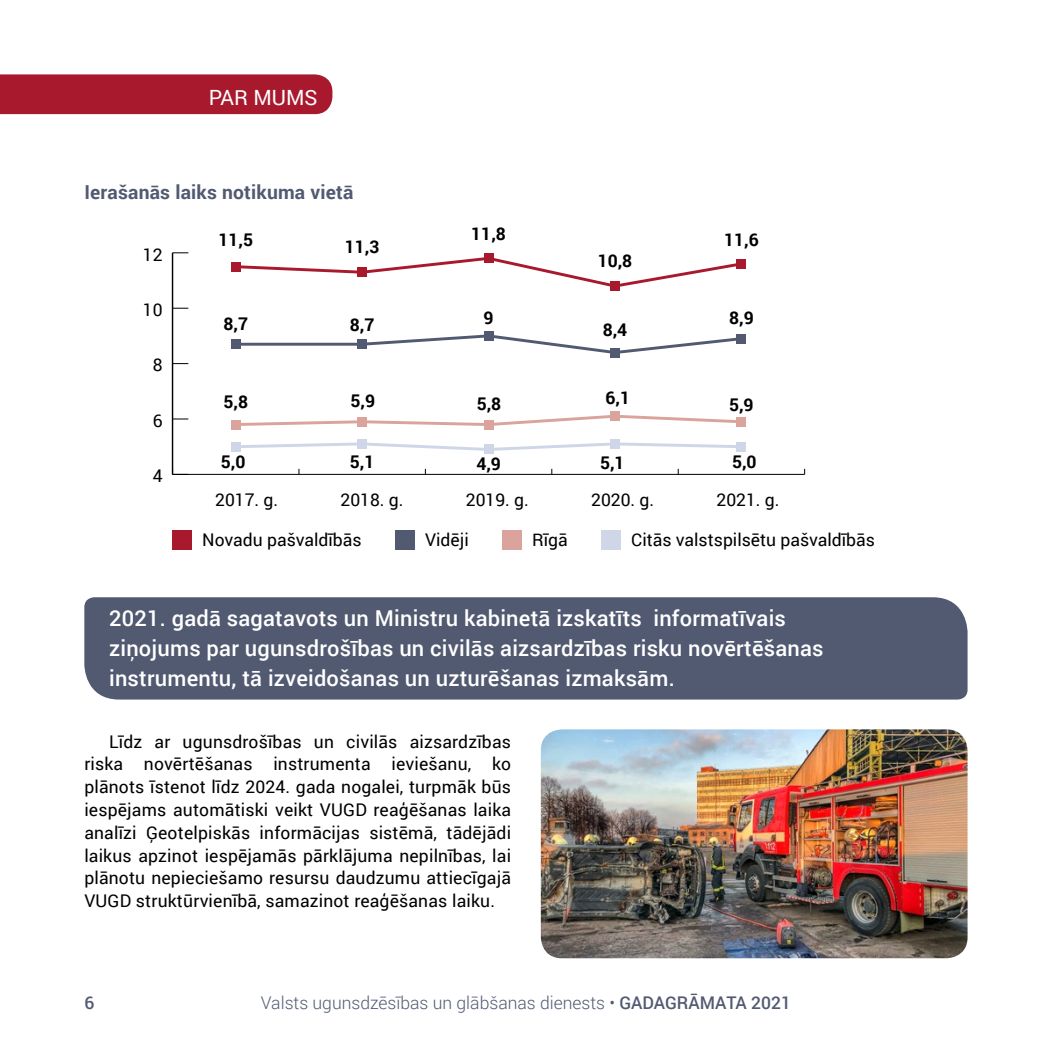
<style>
.page{position:relative;width:1042px;height:1042px;background:#fff}
.page>*{position:absolute;margin:0;border:0;box-sizing:border-box;transform-origin:0 0}
.t1{font:500 21.88px/29.8px "Roboto";letter-spacing:.01em;color:#fff}
.t2{font:21px "Roboto";color:#fff}
.t3{font:700 19.25px "Roboto";letter-spacing:.01em;color:#525a72}
.t4{font:17.5px/22.8px "Roboto";color:#000;text-align:justify}
.t5{font:700 17.5px "Roboto";color:#000}
.t6{font:300 17.5px "Roboto";color:#525a72}
.t7{font:500 17.5px "Roboto";color:#525a72}
.s1{font-weight:500}
</style>
<div class="page">
<div style="left:0;top:74px;width:332px;height:40px;background:#a8192d"></div>
<div style="left:84px;top:597px;width:883px;height:102px;background:#525a72"></div>
<hr style="left:172px;top:474px;width:632px;height:1px;background:#000">
<hr style="left:172px;top:253px;width:1px;height:221px;background:#000">
<svg style="left:172px;top:469px;width:16px;height:6px"></svg>
<svg style="left:173px;top:418px;width:15px;height:1px"></svg>
<svg style="left:173px;top:363px;width:15px;height:1px"></svg>
<svg style="left:173px;top:308px;width:15px;height:1px"></svg>
<svg style="left:172px;top:252px;width:16px;height:1px"></svg>
<svg style="left:241px;top:255px;width:495px;height:32px"></svg>
<svg style="left:241px;top:442px;width:495px;height:10px"></svg>
<svg style="left:241px;top:415px;width:495px;height:13px"></svg>
<hr style="left:236px;top:343px;width:126px;height:3px;background:#525a72">
<svg style="left:367px;top:333px;width:369px;height:21px"></svg>
<div style="left:231px;top:262px;width:10px;height:10px;background:#a8192d"></div>
<div style="left:357px;top:267px;width:10px;height:10px;background:#a8192d"></div>
<div style="left:484px;top:253px;width:9px;height:10px;background:#a8192d"></div>
<div style="left:610px;top:281px;width:10px;height:10px;background:#a8192d"></div>
<div style="left:736px;top:259px;width:10px;height:10px;background:#a8192d"></div>
<div style="left:231px;top:442px;width:10px;height:10px;background:#cfd6e8"></div>
<div style="left:357px;top:439px;width:10px;height:10px;background:#cfd6e8"></div>
<div style="left:484px;top:444px;width:9px;height:10px;background:#cfd6e8"></div>
<div style="left:610px;top:439px;width:10px;height:10px;background:#cfd6e8"></div>
<div style="left:736px;top:442px;width:10px;height:10px;background:#cfd6e8"></div>
<div style="left:231px;top:419px;width:10px;height:10px;background:#daa39c"></div>
<div style="left:357px;top:417px;width:10px;height:10px;background:#daa39c"></div>
<div style="left:484px;top:419px;width:9px;height:10px;background:#daa39c"></div>
<div style="left:610px;top:411px;width:10px;height:10px;background:#daa39c"></div>
<div style="left:736px;top:417px;width:10px;height:10px;background:#daa39c"></div>
<div style="left:231px;top:339px;width:10px;height:10px;background:#525a72"></div>
<div style="left:357px;top:339px;width:10px;height:10px;background:#525a72"></div>
<div style="left:484px;top:331px;width:9px;height:10px;background:#525a72"></div>
<div style="left:610px;top:347px;width:10px;height:10px;background:#525a72"></div>
<div style="left:736px;top:334px;width:10px;height:10px;background:#525a72"></div>
<div style="left:502px;top:530px;width:20px;height:20px;background:#daa39c"></div>
<div style="left:601px;top:530px;width:20px;height:20px;background:#cfd6e8"></div>
<div style="left:172px;top:530px;width:20px;height:20px;background:#a8192d"></div>
<div style="left:395px;top:530px;width:20px;height:20px;background:#525a72"></div>
<img style="left:541px;top:729px;width:426px;height:229px">
<p class="t2" style="left:209px;top:83px;width:110px">PAR MUMS</p>
<p class="t3" style="left:84px;top:178px;width:271px">Ierašanās laiks notikuma vietā</p>
<p class="t4" style="left:143px;top:242px;width:21px">12</p>
<p class="t4" style="left:143px;top:298px;width:21px">10</p>
<p class="t4" style="left:153px;top:353px;width:11px">8</p>
<p class="t5" style="left:218px;top:228px;width:36px">11,5</p>
<p class="t5" style="left:223px;top:312px;width:26px">8,7</p>
<p class="t5" style="left:345px;top:235px;width:36px">11,3</p>
<p class="t5" style="left:350px;top:312px;width:26px">8,7</p>
<p class="t5" style="left:471px;top:222px;width:36px">11,8</p>
<p class="t5" style="left:483px;top:305px;width:12px">9</p>
<p class="t5" style="left:598px;top:249px;width:36px">10,8</p>
<p class="t5" style="left:603px;top:317px;width:26px">8,4</p>
<p class="t5" style="left:724px;top:228px;width:36px">11,6</p>
<p class="t5" style="left:729px;top:305px;width:26px">8,9</p>
<p class="t4" style="left:153px;top:408px;width:11px">6</p>
<p class="t4" style="left:153px;top:464px;width:11px">4</p>
<p class="t5" style="left:223px;top:390px;width:26px">5,8</p>
<p class="t5" style="left:350px;top:389px;width:26px">5,9</p>
<p class="t5" style="left:477px;top:391px;width:26px">5,8</p>
<p class="t5" style="left:605px;top:385px;width:26px">6,1</p>
<p class="t5" style="left:729px;top:392px;width:26px">5,9</p>
<p class="t5" style="left:221px;top:449px;width:26px">5,0</p>
<p class="t5" style="left:350px;top:449px;width:26px">5,1</p>
<p class="t5" style="left:476px;top:452px;width:26px">4,9</p>
<p class="t5" style="left:600px;top:450px;width:26px">5,1</p>
<p class="t5" style="left:732px;top:449px;width:26px">5,0</p>
<p class="t4" style="left:215px;top:488px;width:65px">2017. g.</p>
<p class="t4" style="left:340px;top:488px;width:65px">2018. g.</p>
<p class="t4" style="left:466px;top:488px;width:65px">2019. g.</p>
<p class="t4" style="left:591px;top:488px;width:65px">2020. g.</p>
<p class="t4" style="left:716px;top:488px;width:65px">2021. g.</p>
<p class="t4" style="left:202px;top:527px;width:161px">Novadu pašvaldībās</p>
<p class="t4" style="left:425px;top:527px;width:45px">Vidēji</p>
<p class="t4" style="left:532px;top:527px;width:37px">Rīgā</p>
<p class="t4" style="left:631px;top:527px;width:245px">Citās valstspilsētu pašvaldībās</p>
<p class="t1" style="left:109px;top:603px;width:716px">2021. gadā sagatavots un Ministru kabinetā izskatīts informatīvais ziņojums par ugunsdrošības un civilās aizsardzības risku novērtēšanas instrumentu, tā izveidošanas un uzturēšanas izmaksām.</p>
<p class="t4" style="left:84px;top:729px;width:428px;text-indent:25px">Līdz ar ugunsdrošības un civilās aizsardzības riska novērtēšanas instrumenta ieviešanu, ko plānots īstenot līdz 2024. gada nogalei, turpmāk būs iespējams automātiski veikt VUGD reaģēšanas laika analīzi Ģeotelpiskās informācijas sistēmā, tādējādi laikus apzinot iespējamās pārklājuma nepilnības, lai plānotu nepieciešamo resursu daudzumu attiecīgajā VUGD struktūrvienībā, samazinot reaģēšanas laiku.</p>
<p class="t7" style="left:84px;top:990px;width:11px">6</p>
<p class="t6" style="left:261px;top:990px;width:532px">Valsts ugunsdzēsības un glābšanas dienests • <span class="s1">GADAGRĀMATA 2021</span></p>
</div>
